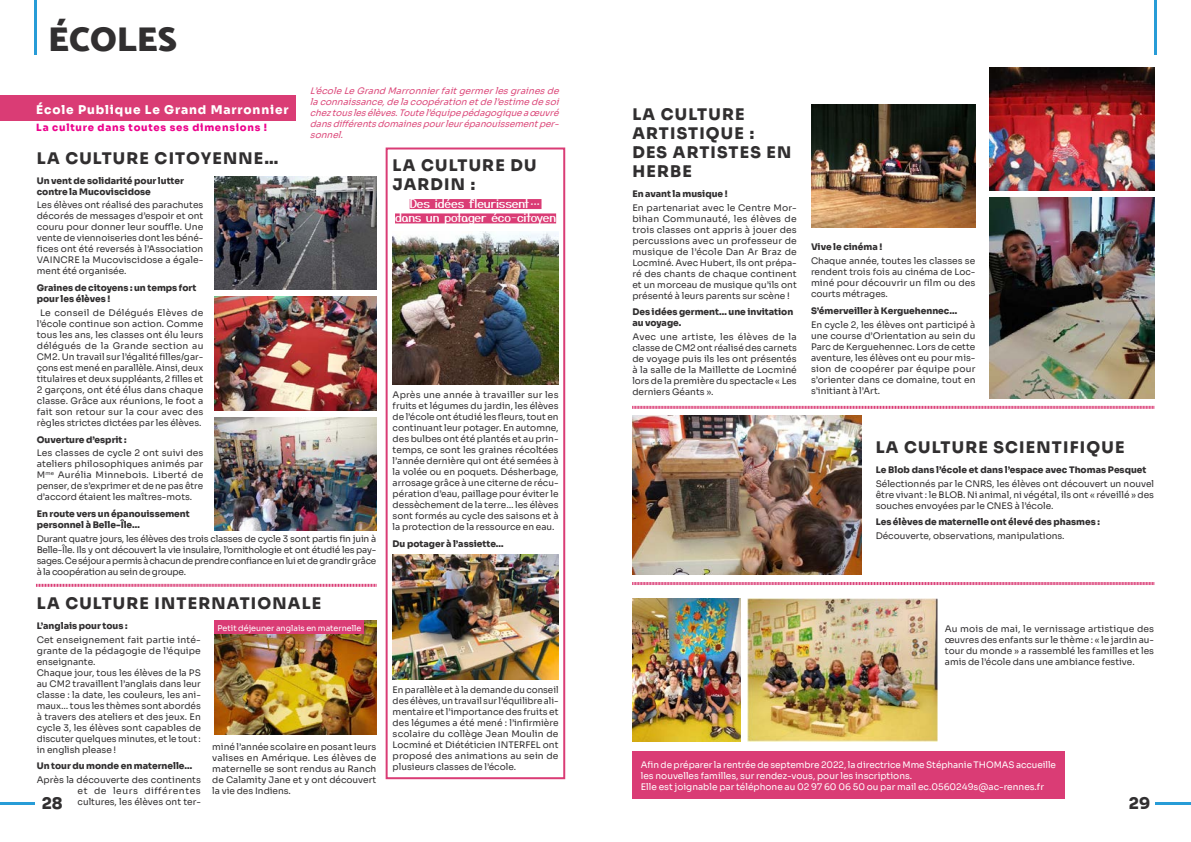
<style>
.page{position:relative;width:1191px;height:842px;background:#fff}
.page>*{position:absolute;margin:0;border:0;box-sizing:border-box;transform-origin:0 0}
.t1{font:900 35px "Catamaran";color:#312f30}
.Titre{font:800 16px/19.2px "Sora";letter-spacing:.075em;color:#312f30}
.Sous_titre{font:12px "Yusei Magic";letter-spacing:-.03em;color:#fff}
.Titre-2{font:800 12px "Sora";letter-spacing:.075em;color:#fff}
.Titre-3{font:800 10px "Sora";letter-spacing:.075em;color:#ed028c}
.Texte_Courant{font:9px/11px "Sora";color:#312f30;text-align:justify}
.Sous_titre_1{font:800 9px/11px "Sora";color:#312f30}
.Texte_Courant-2{font:9px/11px "Sora";color:#fff}
.Texte_Courant-3{font:italic 9px/11px "Sora";color:#dc4a7b;text-align:justify}
.Titre-4{font:800 9px "Sora";color:#312f30}
.Texte_Courant-4{font:8px "Sora";color:#fff}
</style>
<div class="page">
<hr style="left:34px;top:0;width:3px;height:54px;background:#289cd7">
<hr style="left:0;top:802px;width:35px;height:3px;background:#289cd7">
<hr style="left:1154px;top:0;width:3px;height:54px;background:#289cd7">
<hr style="left:1155px;top:802px;width:36px;height:3px;background:#289cd7">
<img style="left:811px;top:104px;width:164px;height:123px">
<img style="left:989px;top:197px;width:165px;height:202px">
<img style="left:989px;top:67px;width:165px;height:123px">
<div style="left:632px;top:751px;width:432px;height:47px;background:#da3c75"></div>
<img style="left:632px;top:416px;width:229px;height:159px">
<img style="left:632px;top:598px;width:108px;height:144px">
<img style="left:747px;top:598px;width:190px;height:144px">
<svg style="left:632px;top:582px;width:522px;height:3px;background:#e57da2"></svg>
<svg style="left:632px;top:405px;width:522px;height:4px;background:#ec9cb9"></svg>
<div style="left:0;top:95px;width:296px;height:26px;background:#da3c75"></div>
<div style="left:385px;top:147px;width:180px;height:632px;border:2px solid #da3c75"></div>
<img style="left:215px;top:176px;width:161px;height:114px">
<img style="left:215px;top:297px;width:161px;height:113px">
<img style="left:215px;top:417px;width:161px;height:114px">
<div style="left:410px;top:199px;width:131px;height:10px;background:#da3c75"></div>
<div style="left:395px;top:213px;width:161px;height:10px;background:#da3c75"></div>
<img style="left:392px;top:231px;width:166px;height:153px">
<img style="left:392px;top:555px;width:166px;height:124px">
<svg style="left:36px;top:583px;width:340px;height:4px"></svg>
<img style="left:215px;top:621px;width:161px;height:113px">
<div style="left:215px;top:621px;width:149px;height:13px;background:#da3c75"></div>
<p class="t1" style="left:48px;top:18px;width:130px">ÉCOLES</p>
<p class="Titre-2" style="left:36px;top:100px;width:254px">École Publique Le Grand Marronnier</p>
<p class="Titre-3" style="left:36px;top:119px;width:232px">La culture dans toutes ses dimensions !</p>
<p class="Texte_Courant-3" style="left:310px;top:84px;width:254px">L’écoleLeGrandMarronnierfaitgermerlesgrainesde laconnaissance,delacoopérationetdel’estimedesoi cheztouslesélèves.Toutel’équipepédagogiqueaœuvré dansdifférentsdomainespourleurépanouissementper&shy;sonnel.</p>
<p class="Titre" style="left:37px;top:147px;width:243px">LA CULTURE CITOYENNE…</p>
<p class="Sous_titre_1" style="left:37px;top:174px;width:149px">Un vent de solidarité pour lutter contre la Mucoviscidose</p>
<p class="Texte_Courant" style="left:37px;top:199px;width:168px">Les élèves ont réalisé des parachutes décorés de messages d’espoir et ont couru pour donner leur souffle. Une vente de viennoiseries dont les béné&shy;fices ont été reversés à l’Association VAINCRE la Mucoviscidose a égale&shy;ment été organisée.</p>
<p class="Sous_titre_1" style="left:37px;top:281px;width:161px">Graines de citoyens : un temps fort pour les élèves !</p>
<p class="Texte_Courant" style="left:37px;top:306px;width:168px;text-align:center">Le conseil de Délégués Elèves de l’école continue son action. Comme tous les ans, les classes ont élu leurs délégués de la Grande section au CM2. Un travail sur l’égalité filles/gar&shy;çons est mené en parallèle. Ainsi, deux titulaires et deux suppléants, 2 filles et 2 garçons, ont été élus dans chaque classe. Grâce aux réunions, le foot a fait son retour sur la cour avec des règles strictes dictées par les élèves.</p>
<p class="Sous_titre_1" style="left:37px;top:433px;width:91px">Ouverture d’esprit :</p>
<p class="Texte_Courant" style="left:37px;top:447px;width:168px">Les classes de cycle 2 ont suivi des ateliers philosophiques animés par M<sup>me</sup> Aurélia Minnebois. Liberté de penser, de s’exprimer et de ne pas être d’accord étaient les maîtres-mots.</p>
<p class="Sous_titre_1" style="left:37px;top:507px;width:154px">En route vers un épanouissement personnel à Belle-Île…</p>
<p class="Texte_Courant" style="left:37px;top:532px;width:341px">Durant quatre jours, les élèves des trois classes de cycle 3 sont partis fin juin à Belle-Île. Ils y ont découvert la vie insulaire, l’ornithologie et ont étudié les pay&shy;sages. Ce séjour a permis à chacun de prendre confiance en lui et de grandir grâce à la coopération au sein de groupe.</p>
<p class="Titre" style="left:392px;top:154px;width:145px">LA CULTURE DU<br>JARDIN :</p>
<p class="Sous_titre" style="left:410px;top:195px;width:133px">Des idées fleurissent…</p>
<p class="Sous_titre" style="left:395px;top:209px;width:163px">dans un potager éco-citoyen</p>
<p class="Texte_Courant" style="left:392px;top:388px;width:167px">Après une année à travailler sur les fruits et légumes du jardin, les élèves de l’école ont étudié les fleurs, tout en continuant leur potager. En automne, des bulbes ont été plantés et au prin&shy;temps, ce sont les graines récoltées l’année dernière qui ont été semées à la volée ou en poquets. Désherbage, arrosage grâce à une citerne de récu&shy;pération d’eau, paillage pour éviter le dessèchement de la terre… les élèves sont formés au cycle des saisons et à la protection de la ressource en eau.</p>
<p class="Sous_titre_1" style="left:392px;top:537px;width:113px">Du potager à l’assiette…</p>
<p class="Titre" style="left:632px;top:103px;width:161px">LA CULTURE<br>ARTISTIQUE :<br>DES ARTISTES EN<br>HERBE</p>
<p class="Sous_titre_1" style="left:632px;top:187px;width:97px">En avant la musique !</p>
<p class="Texte_Courant" style="left:632px;top:201px;width:166px">En partenariat avec le Centre Mor&shy;bihan Communauté, les élèves de trois classes ont appris à jouer des percussions avec un professeur de musique de l’école Dan Ar Braz de Locminé. Avec Hubert, ils ont prépa&shy;ré des chants de chaque continent et un morceau de musique qu’ils ont présenté à leurs parents sur scène !</p>
<p class="Sous_titre_1" style="left:632px;top:306px;width:162px">Des idées germent… une invitation au voyage.</p>
<p class="Texte_Courant" style="left:632px;top:331px;width:166px">Avec une artiste, les élèves de la classe de CM2 ont réalisé des carnets de voyage puis ils les ont présentés à la salle de la Maillette de Locminé lors de la première du spectacle « Les derniers Géants ».</p>
<p class="Sous_titre_1" style="left:811px;top:241px;width:73px">Vive le cinéma !</p>
<p class="Texte_Courant" style="left:811px;top:255px;width:166px">Chaque année, toutes les classes se rendent trois fois au cinéma de Loc&shy;miné pour découvrir un film ou des courts métrages.</p>
<p class="Sous_titre_1" style="left:811px;top:304px;width:148px">S’émerveiller à Kerguehennec…</p>
<p class="Texte_Courant" style="left:811px;top:318px;width:166px">En cycle 2, les élèves ont participé à une course d’Orientation au sein du Parc de Kerguehennec. Lors de cette aventure, les élèves ont eu pour mis&shy;sion de coopérer par équipe pour s’orienter dans ce domaine, tout en s’initiant à l’Art.</p>
<p class="Titre" style="left:875px;top:437px;width:250px">LA CULTURE SCIENTIFIQUE</p>
<p class="Titre-4" style="left:875px;top:462px;width:272px">Le Blob dans l’école et dans l’espace avec Thomas Pesquet</p>
<p class="Texte_Courant" style="left:875px;top:477px;width:280px">Sélectionnés par le CNRS, les élèves ont découvert un nouvel être vivant : le BLOB. Ni animal, ni végétal, ils ont « réveillé » des souches envoyées par le CNES à l’école.</p>
<p class="Sous_titre_1" style="left:875px;top:516px;width:226px">Les élèves de maternelle ont élevé des phasmes :</p>
<p class="Texte_Courant" style="left:875px;top:530px;width:190px">Découverte, observations, manipulations.</p>
<p class="Titre" style="left:37px;top:593px;width:286px">LA CULTURE INTERNATIONALE</p>
<p class="Sous_titre_1" style="left:37px;top:619px;width:92px">L’anglais pour tous :</p>
<p class="Texte_Courant" style="left:37px;top:633px;width:166px">Cet enseignement fait partie inté&shy;grante de la pédagogie de l’équipe enseignante.</p>
<p class="Texte_Courant" style="left:37px;top:666px;width:166px">Chaque jour, tous les élèves de la PS au CM2 travaillent l’anglais dans leur classe : la date, les couleurs, les ani&shy;maux… tous les thèmes sont abordés à travers des ateliers et des jeux. En cycle 3, les élèves sont capables de discuter quelques minutes, et le tout : in english please !</p>
<p class="Sous_titre_1" style="left:37px;top:760px;width:157px">Un tour du monde en maternelle…</p>
<p class="Texte_Courant" style="left:78px;top:774px;width:125px;text-indent:-41px">Après la découverte des continents et de leurs différentes cultures, les élèves ont ter-</p>
<p class="Texte_Courant-4" style="left:217px;top:622px;width:145px">Petit déjeuner anglais en maternelle</p>
<p class="Texte_Courant" style="left:945px;top:622px;width:211px">Au mois de mai, le vernissage artistique des œuvres des enfants sur le thème : « le jardin au&shy;tour du monde » a rassemblé les familles et les amis de l’école dans une ambiance festive.</p>
<p class="Texte_Courant" style="left:392px;top:683px;width:167px">En parallèle et à la demande du conseil des élèves, un travail sur l’équilibre ali&shy;mentaire et l’importance des fruits et des légumes a été mené : l’infirmière scolaire du collège Jean Moulin de Locminé et Diététicien INTERFEL ont proposé des animations au sein de plusieurs classes de l’école.</p>
<p class="Texte_Courant" style="left:212px;top:740px;width:166px">miné l’année scolaire en posant leurs valises en Amérique. Les élèves de maternelle se sont rendus au Ranch de Calamity Jane et y ont découvert la vie des Indiens.</p>
<p class="Texte_Courant-2" style="left:641px;top:758px;width:417px">Afin de préparer la rentrée de septembre 2022, la directrice Mme Stéphanie THOMAS accueille les nouvelles familles, sur rendez-vous, pour les inscriptions.</p>
<p class="Texte_Courant-2" style="left:641px;top:780px;width:405px">Elle est joignable par téléphone au 02 97 60 06 50 ou par mail ec.0560249s@ac-rennes.fr</p>
<h2 class="Titre" style="left:42px;top:793px;width:23px">28</h2>
<h2 class="Titre" style="left:1129px;top:793px;width:23px">29</h2>
</div>
